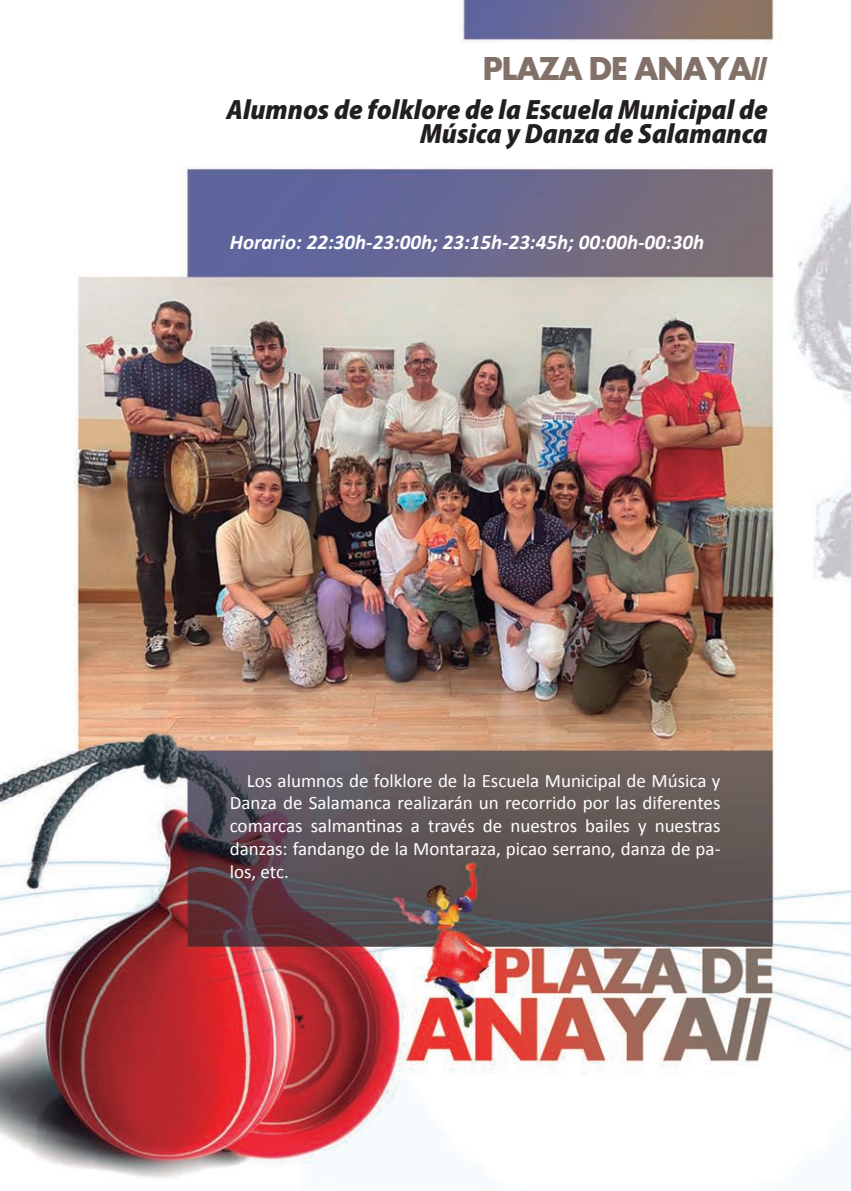
<style>
.page{position:relative;width:851px;height:1191px;background:#fff}
.page>*{position:absolute;margin:0;border:0;box-sizing:border-box;transform-origin:0 0}
.t1{font:30px "Cg Futura Maxi Bd";letter-spacing:-.07em;color:#827168}
.t2{font:italic 900 semi-condensed 28px/24px "Myriad Pro";color:#231f20;text-align:right}
.t3{font:italic 700 21px "Calibri";color:#fff}
.t4{font:19px/22.8px "Calibri";color:#fff;text-align:justify}
</style>
<div class="page">
<img style="left:0;top:0;width:850px;height:1185px">
<p class="t1" style="left:482px;top:49px;width:287px">PLAZA DE ANAYA//</p>
<p class="t2" style="left:226px;top:96px;width:543px">Alumnos de folklore de la Escuela Municipal de<br>Música y Danza de Salamanca</p>
<p class="t3" style="left:230px;top:229px;width:476px">Horario: 22:30h-23:00h; 23:15h-23:45h; 00:00h-00:30h</p>
<p class="t4" style="left:230px;top:768px;width:492px;text-indent:17px">Los alumnos de folklore de la Escuela Municipal de Música y Danza de Salamanca realizarán un recorrido por las diferentes comarcas salmantinas a través de nuestros bailes y nuestras danzas: fandango de la Montaraza, picao serrano, danza de pa&shy;los, etc.</p>
</div>
